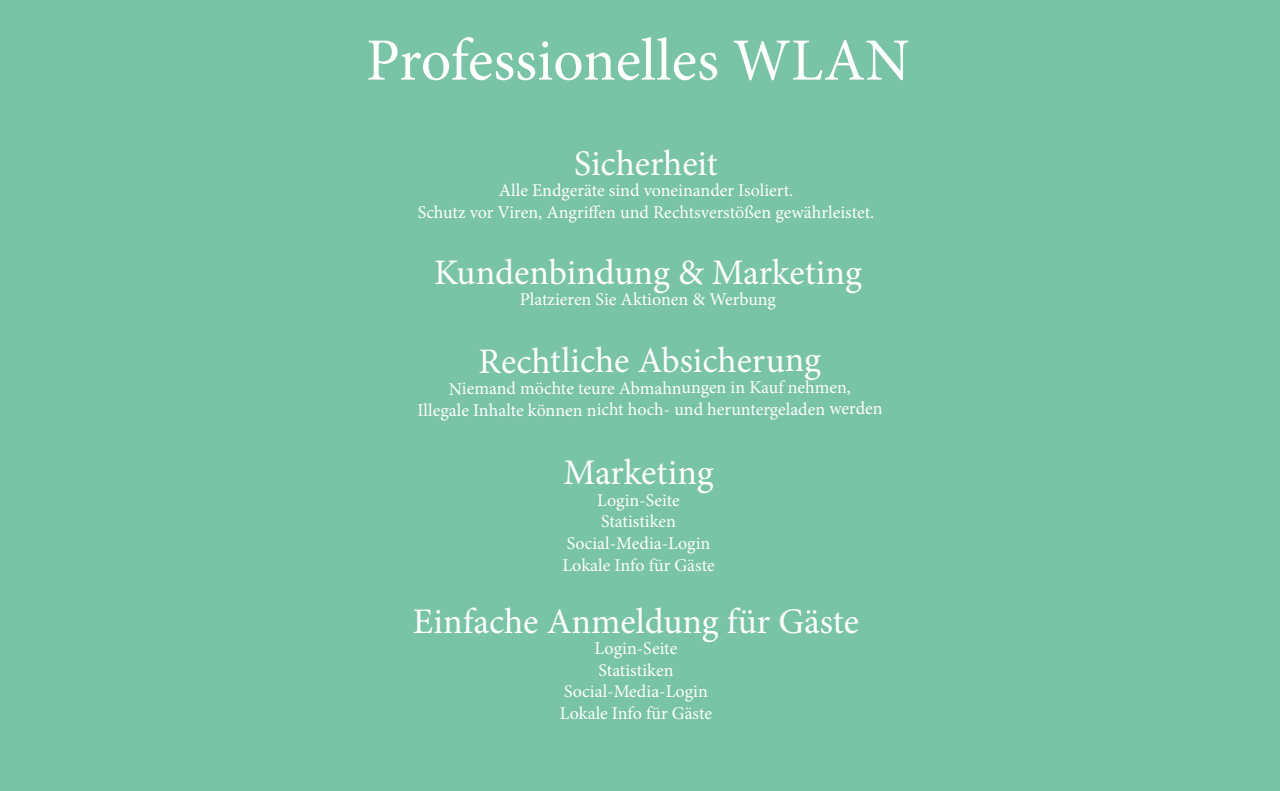
<style>
.page{position:relative;width:1280px;height:791px;background:#79c3a7}
.page>*{position:absolute;margin:0;border:0;box-sizing:border-box;transform-origin:0 0}
.t1{font:60px "Minion Pro";color:#fff}
.t2{font:36px "Minion Pro";letter-spacing:-.005em;color:#fff}
.t3{font:18px/21.6px "Minion Pro";letter-spacing:-.005em;color:#fff;text-align:center}
</style>
<div class="page">
<h1 class="t1" style="left:366px;top:20px;width:545px">Professionelles WLAN</h1>
<h2 class="t2" style="left:574px;top:139px;width:145px">Sicherheit</h2>
<p class="t3" style="left:418px;top:180px;width:458px">Alle Endgeräte sind voneinander Isoliert.<br>Schutz vor Viren, Angriffen und Rechtsverstößen gewährleistet.</p>
<h2 class="t2" style="left:434px;top:248px;width:429px">Kundenbindung &amp; Marketing</h2>
<p class="t3" style="left:520px;top:289px;width:258px">Platzieren Sie Aktionen &amp; Werbung</p>
<h2 class="t2" style="left:479px;top:336px;width:344px">Rechtliche Absicherung</h2>
<p class="t3" style="left:417px;top:377px;width:467px">Niemand möchte teure Abmahnungen in Kauf nehmen,<br>Illegale Inhalte können nicht hoch- und heruntergeladen werden</p>
<h2 class="t2" style="left:564px;top:449px;width:152px">Marketing</h2>
<p class="t3" style="left:562px;top:489px;width:154px">Login-Seite<br>Statistiken<br>Social-Media-Login<br>Lokale Info für Gäste</p>
<h2 class="t2" style="left:413px;top:597px;width:448px">Einfache Anmeldung für Gäste</h2>
<p class="t3" style="left:560px;top:638px;width:154px">Login-Seite<br>Statistiken<br>Social-Media-Login<br>Lokale Info für Gäste</p>
</div>
